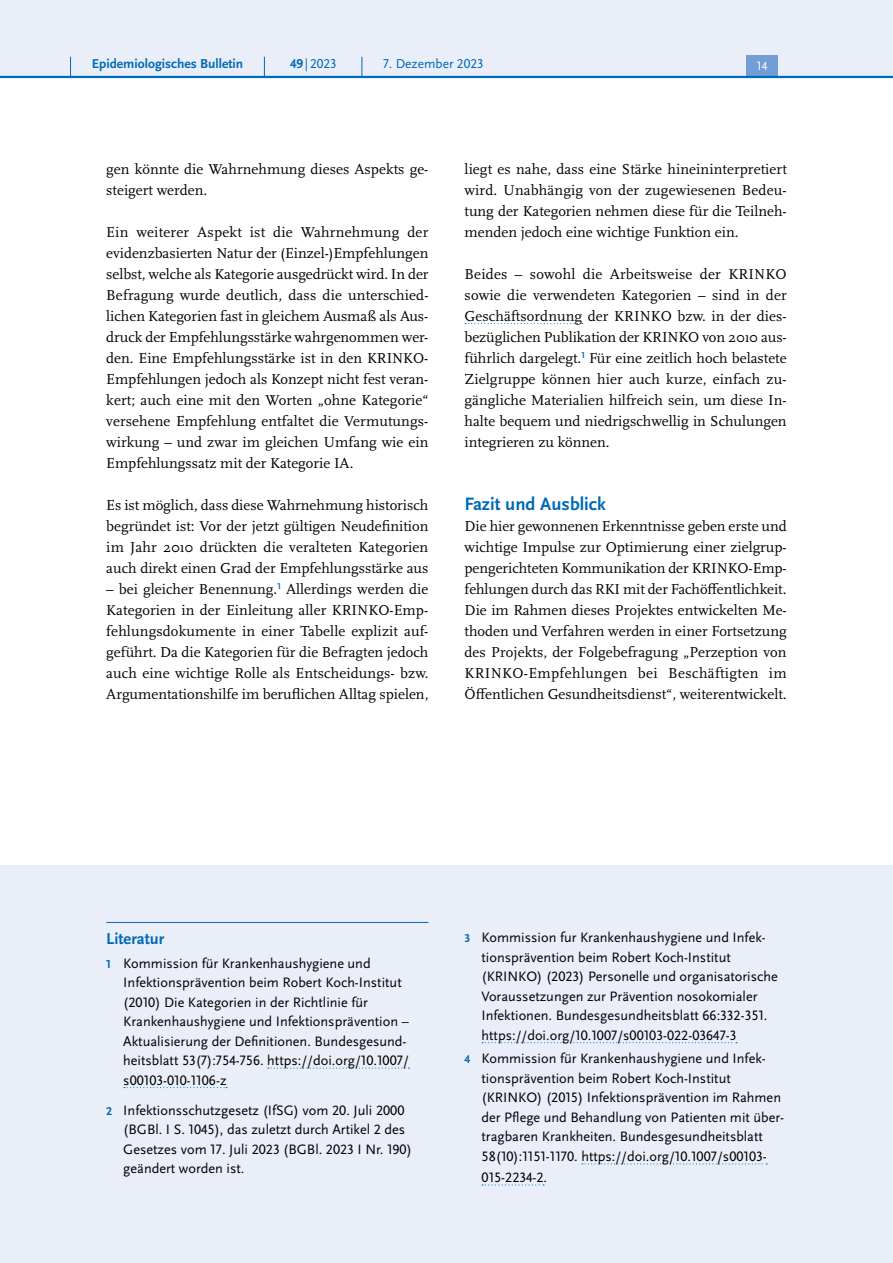
<style>
.page{position:relative;width:893px;height:1263px;background:#fff}
.page>*{position:absolute;margin:0;border:0;box-sizing:border-box;transform-origin:0 0}
.H3_-_Neu{font:700 18.75px "Scala Sans Pro";color:#006ab4}
.H4_-_Anhang_allerers{font:700 16.5px "Scala Sans Pro";color:#006ab4}
.P_-_Fließtext{font:15px/21px "Scala Pro";color:#000;text-align:justify}
.t1{font:14.25px/19.5px "Scala Sans Pro";color:#000}
.t2{font:700 13.5px "Scala Sans Pro";color:#006ab4}
.t3{font:13.5px "Scala Sans Pro";color:#006ab4}
.t4{font:12.45px "Scala Sans Pro";color:#fff}
.s1{font-weight:700}
.s2{font-weight:700;font-size:12px;color:#006ab4}
</style>
<div class="page">
<div style="left:0;top:865px;width:893px;height:398px;background:#eaeef9"></div>
<svg style="left:465px;top:323px;width:118px;height:1px"></svg>
<hr style="left:106px;top:922px;width:322px;height:1px;background:#006ab4">
<svg style="left:268px;top:1067px;width:141px;height:1px"></svg>
<svg style="left:124px;top:1087px;width:103px;height:1px"></svg>
<svg style="left:482px;top:1042px;width:255px;height:1px"></svg>
<svg style="left:582px;top:1163px;width:185px;height:1px"></svg>
<svg style="left:482px;top:1184px;width:62px;height:1px"></svg>
<div style="left:0;top:0;width:893px;height:77px;background:#eaeef9"></div>
<div style="left:746px;top:55px;width:32px;height:21px;background:#719ed4"></div>
<hr style="left:0;top:76px;width:893px;height:2px;background:#006ab4">
<svg style="left:70px;top:57px;width:1px;height:19px"></svg>
<svg style="left:264px;top:57px;width:1px;height:19px"></svg>
<svg style="left:362px;top:57px;width:1px;height:19px"></svg>
<p class="t2" style="left:92px;top:55px;width:153px">Epidemiologisches Bulletin</p>
<p class="t3" style="left:290px;top:55px;width:48px"><span class="s1">49</span>| 2023</p>
<p class="t3" style="left:383px;top:55px;width:102px">7. Dezember 2023</p>
<p class="t4" style="left:757px;top:59px;width:12px">14</p>
<p class="P_-_Fließtext" style="left:106px;top:158px;width:324px">gen könnte die Wahrnehmung dieses Aspekts ge&shy;steigert werden.</p>
<p class="P_-_Fließtext" style="left:106px;top:221px;width:324px">Ein weiterer Aspekt ist die Wahrnehmung der evidenzbasierten Natur der (Einzel-)Empfehlungen selbst, welche als Kategorie ausgedrückt wird. In der Befragung wurde deutlich, dass die unterschied&shy;lichen Kategorien fast in gleichem Ausmaß als Aus&shy;druck der Empfehlungsstärke wahrgenommen wer&shy;den. Eine Empfehlungsstärke ist in den KRINKO-Empfehlungen jedoch als Konzept nicht fest veran&shy;kert; auch eine mit den Worten „ohne Kategorie“ versehene Empfehlung entfaltet die Vermutungs&shy;wirkung – und zwar im gleichen Umfang wie ein Empfehlungssatz mit der Kategorie IA.</p>
<p class="P_-_Fließtext" style="left:106px;top:494px;width:324px">Es ist möglich, dass diese Wahrnehmung historisch begründet ist: Vor der jetzt gültigen Neudefinition im Jahr 2010 drückten die veralteten Kategorien auch direkt einen Grad der Empfehlungsstärke aus</p>
<p class="P_-_Fließtext" style="left:106px;top:578px;width:324px">– bei gleicher Benennung.<sup>1</sup> Allerdings werden die Kategorien in der Einleitung aller KRINKO-Emp&shy;fehlungsdokumente in einer Tabelle explizit auf&shy;geführt. Da die Kategorien für die Befragten jedoch auch eine wichtige Rolle als Entscheidungs- bzw.<br>Argumentationshilfe im beruflichen Alltag spielen,</p>
<p class="P_-_Fließtext" style="left:465px;top:158px;width:324px">liegt es nahe, dass eine Stärke hineininterpretiert wird. Unabhängig von der zugewiesenen Bedeu&shy;tung der Kategorien nehmen diese für die Teilneh&shy;menden jedoch eine wichtige Funktion ein.</p>
<p class="P_-_Fließtext" style="left:465px;top:263px;width:324px">Beides – sowohl die Arbeitsweise der KRINKO sowie die verwendeten Kategorien – sind in der Geschäftsordnung der KRINKO bzw. in der dies&shy;bezüglichen Publikation der KRINKO von 2010 aus&shy;führlich dargelegt.<sup>1</sup> Für eine zeitlich hoch belastete Zielgruppe können hier auch kurze, einfach zu&shy;gängliche Materialien hilfreich sein, um diese In&shy;halte bequem und niedrigschwellig in Schulungen integrieren zu können.</p>
<h1 class="H3_-_Neu" style="left:465px;top:492px;width:143px">Fazit und Ausblick</h1>
<p class="P_-_Fließtext" style="left:465px;top:515px;width:324px">Die hier gewonnenen Erkenntnisse geben erste und wichtige Impulse zur Optimierung einer zielgrup&shy;pengerichteten Kommunikation der KRINKO-Emp&shy;fehlungen durch das RKI mit der Fachöffentlichkeit.<br>Die im Rahmen dieses Projektes entwickelten Me&shy;thoden und Verfahren werden in einer Fortsetzung des Projekts, der Folgebefragung „Perzeption von KRINKO-Empfehlungen bei Beschäftigten im Öffentlichen Gesundheitsdienst“, weiterentwickelt.</p>
<h4 class="H4_-_Anhang_allerers" style="left:106px;top:929px;width:60px">Literatur</h4>
<p class="t1" style="left:123px;top:953px;width:287px;text-indent:-17px"><span class="s2">1</span> Kommission für Krankenhaushygiene und Infektionsprävention beim Robert Koch-Institut (2010) Die Kategorien in der Richtlinie für Krankenhaushygiene und Infektionsprävention – Aktualisierung der Definitionen. Bundesgesund&shy;heitsblatt 53(7):754-756. https://doi.org/10.1007/ s00103-010-1106-z</p>
<p class="t1" style="left:123px;top:1100px;width:290px;text-indent:-17px"><span class="s2">2</span> Infektionsschutzgesetz (IfSG) vom 20. Juli 2000 (BGBl. I S. 1045), das zuletzt durch Artikel 2 des Gesetzes vom 17. Juli 2023 (BGBl. 2023 I Nr. 190) geändert worden ist.</p>
<p class="t1" style="left:482px;top:928px;width:298px;text-indent:-17px"><span class="s2">3</span> Kommission fur Krankenhaushygiene und Infek&shy;tionsprävention beim Robert Koch-Institut (KRINKO) (2023) Personelle und organisatorische Voraussetzungen zur Prävention nosokomialer Infektionen. Bundesgesundheitsblatt 66:332-351. https://doi.org/10.1007/s00103-022-03647-3</p>
<p class="t1" style="left:482px;top:1049px;width:304px;text-indent:-17px"><span class="s2">4</span> Kommission für Krankenhaushygiene und Infek&shy;tionsprävention beim Robert Koch-Institut (KRINKO) (2015) Infektionsprävention im Rahmen der Pflege und Behandlung von Patienten mit über&shy;tragbaren Krankheiten. Bundesgesundheitsblatt 58(10):1151-1170. https://doi.org/10.1007/s00103-</p>
<p class="t1" style="left:482px;top:1167px;width:67px">015-2234-2.</p>
</div>
